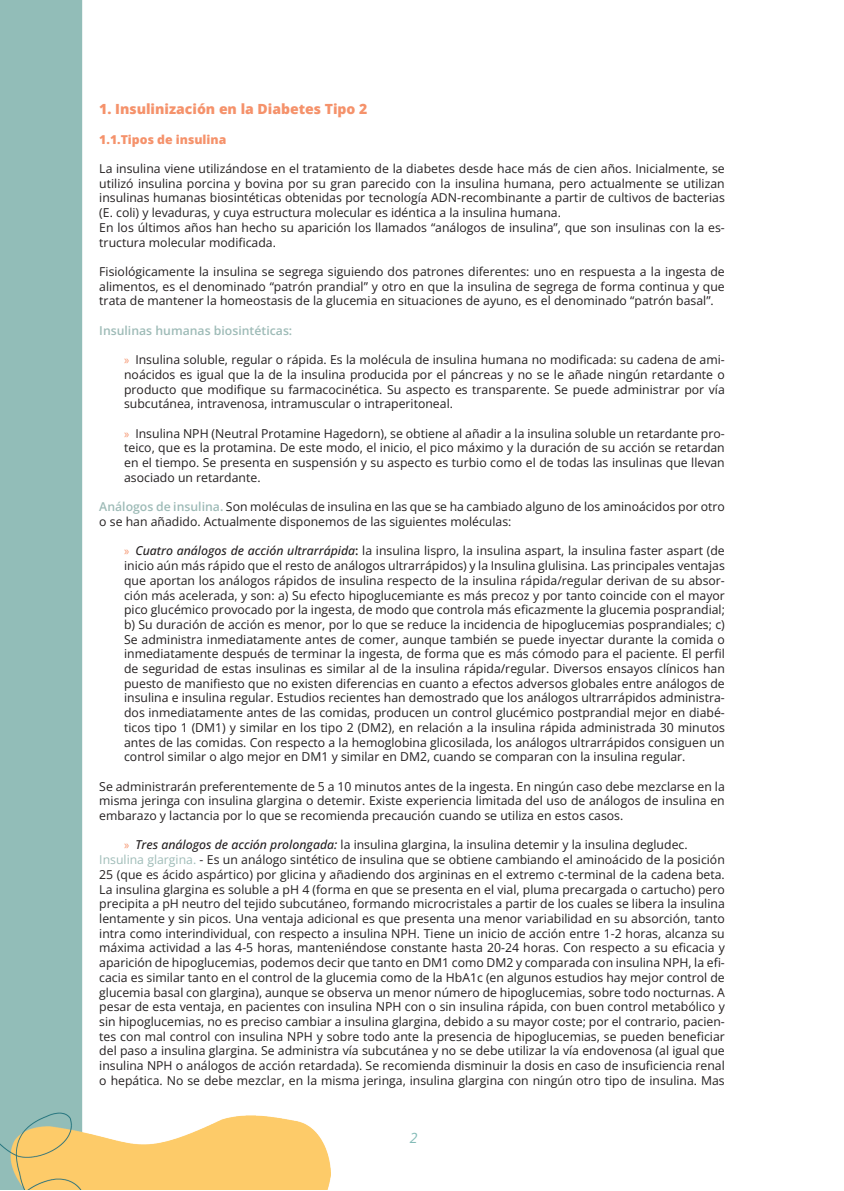
<style>
.page{position:relative;width:844px;height:1191px;background:#fff}
.page>*{position:absolute;margin:0;border:0;box-sizing:border-box;transform-origin:0 0}
.t1{font:14px "Open Sans";color:#f5926b}
.t2{font:italic 14px "Open Sans";color:#83bbb7}
.t3{font:12.25px/14.7px "Open Sans";color:#231f20;text-align:justify}
.t4{font:600 12.25px "Open Sans";color:#9ebbb7}
.t5{font:12.25px "Open Sans";color:#f5926b}
.s1{font-family:"Myriad Pro";color:#f5926b}
.s2{font-weight:600;color:#9ebbb7}
.s3{font-weight:500;font-style:italic}
.s4{font-weight:600}
.s5{color:#9ebbb7}
</style>
<div class="page">
<img style="left:0;top:0;width:330px;height:1189px">
<p class="t1" style="left:99px;top:100px;width:269px">1. Insulinización en la Diabetes Tipo 2</p>
<p class="t5" style="left:99px;top:131px;width:128px">1.1.Tipos de insulina</p>
<p class="t3" style="left:99px;top:161px;width:627px">La insulina viene utilizándose en el tratamiento de la diabetes desde hace más de cien años. Inicialmente, se utilizó insulina porcina y bovina por su gran parecido con la insulina humana, pero actualmente se utilizan insulinas humanas biosintéticas obtenidas por tecnología ADN-recombinante a partir de cultivos de bacterias (E. coli) y levaduras, y cuya estructura molecular es idéntica a la insulina humana.</p>
<p class="t3" style="left:99px;top:220px;width:627px">En los últimos años han hecho su aparición los llamados “análogos de insulina”, que son insulinas con la es&shy;tructura molecular modificada.</p>
<p class="t3" style="left:99px;top:264px;width:627px">Fisiológicamente la insulina se segrega siguiendo dos patrones diferentes: uno en respuesta a la ingesta de alimentos, es el denominado “patrón prandial” y otro en que la insulina de segrega de forma continua y que trata de mantener la homeostasis de la glucemia en situaciones de ayuno, es el denominado “patrón basal”.</p>
<p class="t4" style="left:99px;top:322px;width:194px">Insulinas humanas biosintéticas:</p>
<p class="t3" style="left:124px;top:352px;width:602px"><span class="s1">»</span> Insulina soluble, regular o rápida. Es la molécula de insulina humana no modificada: su cadena de ami&shy;noácidos es igual que la de la insulina producida por el páncreas y no se le añade ningún retardante o producto que modifique su farmacocinética. Su aspecto es transparente. Se puede administrar por vía subcutánea, intravenosa, intramuscular o intraperitoneal.</p>
<p class="t3" style="left:124px;top:425px;width:602px"><span class="s1">»</span> Insulina NPH (Neutral Protamine Hagedorn), se obtiene al añadir a la insulina soluble un retardante pro&shy;teico, que es la protamina. De este modo, el inicio, el pico máximo y la duración de su acción se retardan en el tiempo. Se presenta en suspensión y su aspecto es turbio como el de todas las insulinas que llevan asociado un retardante.</p>
<p class="t3" style="left:99px;top:499px;width:627px"><span class="s2">Análogos de insulina.</span> Son moléculas de insulina en las que se ha cambiado alguno de los aminoácidos por otro o se han añadido. Actualmente disponemos de las siguientes moléculas:</p>
<p class="t3" style="left:124px;top:543px;width:602px"><span class="s1">»</span> <span class="s3">Cuatro análogos de acción ultrarrápida</span><span class="s4">:</span> la insulina lispro, la insulina aspart, la insulina faster aspart (de inicio aún más rápido que el resto de análogos ultrarrápidos) y la Insulina glulisina. Las principales ventajas que aportan los análogos rápidos de insulina respecto de la insulina rápida/regular derivan de su absor&shy;ción más acelerada, y son: a) Su efecto hipoglucemiante es más precoz y por tanto coincide con el mayor pico glucémico provocado por la ingesta, de modo que controla más eficazmente la glucemia posprandial; b) Su duración de acción es menor, por lo que se reduce la incidencia de hipoglucemias posprandiales; c)<br>Se administra inmediatamente antes de comer, aunque también se puede inyectar durante la comida o inmediatamente después de terminar la ingesta, de forma que es más cómodo para el paciente. El perfil de seguridad de estas insulinas es similar al de la insulina rápida/regular. Diversos ensayos clínicos han puesto de manifiesto que no existen diferencias en cuanto a efectos adversos globales entre análogos de insulina e insulina regular. Estudios recientes han demostrado que los análogos ultrarrápidos administra&shy;dos inmediatamente antes de las comidas, producen un control glucémico postprandial mejor en diabé&shy;ticos tipo 1 (DM1) y similar en los tipo 2 (DM2), en relación a la insulina rápida administrada 30 minutos antes de las comidas. Con respecto a la hemoglobina glicosilada, los análogos ultrarrápidos consiguen un control similar o algo mejor en DM1 y similar en DM2, cuando se comparan con la insulina regular.</p>
<p class="t3" style="left:99px;top:778px;width:627px">Se administrarán preferentemente de 5 a 10 minutos antes de la ingesta. En ningún caso debe mezclarse en la misma jeringa con insulina glargina o detemir. Existe experiencia limitada del uso de análogos de insulina en embarazo y lactancia por lo que se recomienda precaución cuando se utiliza en estos casos.</p>
<p class="t3" style="left:124px;top:837px;width:565px"><span class="s1">»</span> <span class="s3">Tres análogos de acción prolongada:</span> la insulina glargina, la insulina detemir y la insulina degludec.</p>
<p class="t3" style="left:99px;top:852px;width:627px"><span class="s5">Insulina glargina.</span> - Es un análogo sintético de insulina que se obtiene cambiando el aminoácido de la posición 25 (que es ácido aspártico) por glicina y añadiendo dos argininas en el extremo c-terminal de la cadena beta.<br>La insulina glargina es soluble a pH 4 (forma en que se presenta en el vial, pluma precargada o cartucho) pero precipita a pH neutro del tejido subcutáneo, formando microcristales a partir de los cuales se libera la insulina lentamente y sin picos. Una ventaja adicional es que presenta una menor variabilidad en su absorción, tanto intra como interindividual, con respecto a insulina NPH. Tiene un inicio de acción entre 1-2 horas, alcanza su máxima actividad a las 4-5 horas, manteniéndose constante hasta 20-24 horas. Con respecto a su eficacia y aparición de hipoglucemias, podemos decir que tanto en DM1 como DM2 y comparada con insulina NPH, la efi&shy;cacia es similar tanto en el control de la glucemia como de la HbA1c (en algunos estudios hay mejor control de glucemia basal con glargina), aunque se observa un menor número de hipoglucemias, sobre todo nocturnas. A pesar de esta ventaja, en pacientes con insulina NPH con o sin insulina rápida, con buen control metabólico y sin hipoglucemias, no es preciso cambiar a insulina glargina, debido a su mayor coste; por el contrario, pacien&shy;tes con mal control con insulina NPH y sobre todo ante la presencia de hipoglucemias, se pueden beneficiar del paso a insulina glargina. Se administra vía subcutánea y no se debe utilizar la vía endovenosa (al igual que insulina NPH o análogos de acción retardada). Se recomienda disminuir la dosis en caso de insuficiencia renal o hepática. No se debe mezclar, en la misma jeringa, insulina glargina con ningún otro tipo de insulina. Mas</p>
<p class="t2" style="left:409px;top:1128px;width:9px">2</p>
</div>
